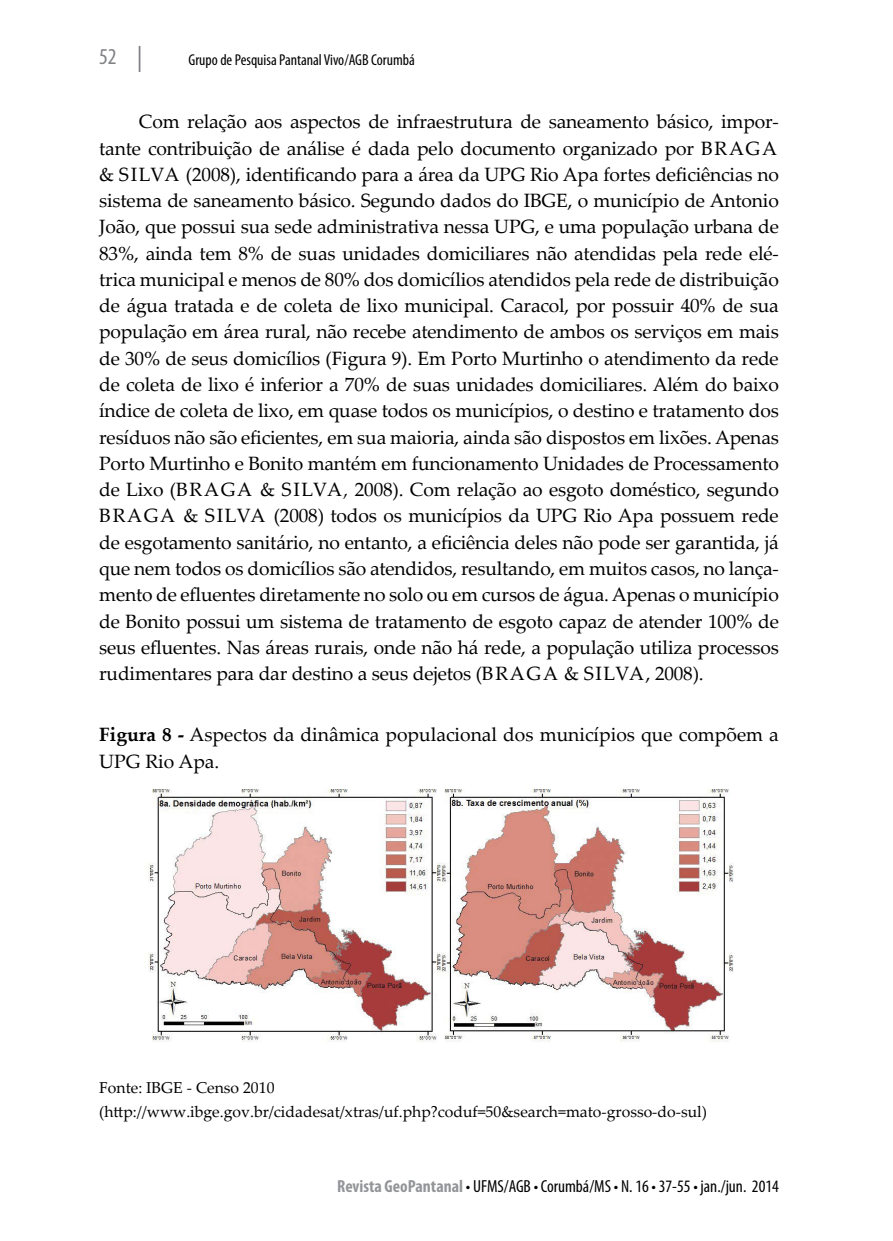
<style>
.page{position:relative;width:893px;height:1241px;background:#fff}
.page>*{position:absolute;margin:0;border:0;box-sizing:border-box;transform-origin:0 0}
.t1{font:condensed 22.75px "Myriad Pro";color:#808285}
.t2{font:19.25px/26.2px "Palatino Linotype";letter-spacing:-.01em;color:#000}
.t3{font:condensed 17.5px "Myriad Pro";color:#000}
.t4{font:15.75px/23.8px "Palatino Linotype";color:#000}
.t5{font:condensed 15.75px "Myriad Pro";color:#000}
.s1{font-style:italic}
.s2{font-weight:700}
.s3{font-weight:700;color:#939598}
</style>
<div class="page">
<svg style="left:139px;top:46px;width:1px;height:26px"></svg>
<img style="left:146px;top:789px;width:588px;height:253px">
<p class="t1" style="left:99px;top:44px;width:19px">52</p>
<p class="t5" style="left:189px;top:51px;width:228px">Grupo de Pesquisa Pantanal Vivo/AGB Corumbá</p>
<p class="t2" style="left:99px;top:108px;width:681px;text-indent:40px">Com relação aos aspectos de infraestrutura de saneamento básico, impor&shy;tante contribuição de análise é dada pelo documento organizado por braga<br>&amp; Silva</p>
<p class="t2" style="left:99px;top:160px;width:681px;text-align:justify;text-indent:87px">(2008), identificando para a área da UPG Rio Apa fortes deficiências no sistema de saneamento básico. Segundo dados do IBGE, o município de Antonio João, que possui sua sede administrativa nessa UPG, e uma população urbana de 83%, ainda tem 8% de suas unidades domiciliares não atendidas pela rede elé&shy;trica municipal e menos de 80% dos domicílios atendidos pela rede de distribuição de água tratada e de coleta de lixo municipal. Caracol, por possuir 40% de sua população em área rural, não recebe atendimento de ambos os serviços em mais de 30% de seus domicílios (Figura 9). Em Porto Murtinho o atendimento da rede de coleta de lixo é inferior a 70% de suas unidades domiciliares. Além do baixo índice de coleta de lixo, em quase todos os municípios, o destino e tratamento dos resíduos não são eficientes, em sua maioria, ainda são dispostos em lixões. Apenas Porto Murtinho e Bonito mantém em funcionamento Unidades de Processamento de Lixo (braga</p>
<p class="t2" style="left:260px;top:475px;width:47px">&amp; Silva</p>
<p class="t2" style="left:344px;top:475px;width:437px"><span class="s1">,</span> 2008). Com relação ao esgoto doméstico, segundo</p>
<p class="t2" style="left:99px;top:502px;width:681px;text-align:justify;text-indent:175px">(2008) todos os municípios da UPG Rio Apa possuem rede de esgotamento sanitário, no entanto, a eficiência deles não pode ser garantida, já que nem todos os domicílios são atendidos, resultando, em muitos casos, no lança&shy;mento de efluentes diretamente no solo ou em cursos de água. Apenas o município de Bonito possui um sistema de tratamento de esgoto capaz de atender 100% de seus efluentes. Nas áreas rurais, onde não há rede, a população utiliza processos rudimentares para dar destino a seus dejetos (braga</p>
<p class="t2" style="left:99px;top:502px;width:17px">braga</p>
<p class="t2" style="left:184px;top:502px;width:47px">&amp; Silva</p>
<p class="t2" style="left:564px;top:659px;width:45px">&amp; Silva</p>
<p class="t2" style="left:646px;top:659px;width:60px">, 2008).</p>
<p class="t2" style="left:99px;top:721px;width:681px"><span class="s2">Figura 8 -</span> Aspectos da dinâmica populacional dos municípios que compõem a<br>UPG Rio Apa.</p>
<p class="t4" style="left:99px;top:1075px;width:609px">Fonte: IBGE - Censo 2010 (http://www.ibge.gov.br/cidadesat/xtras/uf.php?coduf=50&amp;search=mato-grosso-do-sul)</p>
<p class="t3" style="left:337px;top:1176px;width:443px"><span class="s3">Revista GeoPantanal</span> • UFMS/AGB • Corumbá/MS • N. 16 • 37-55 • jan./jun. 2014</p>
</div>
